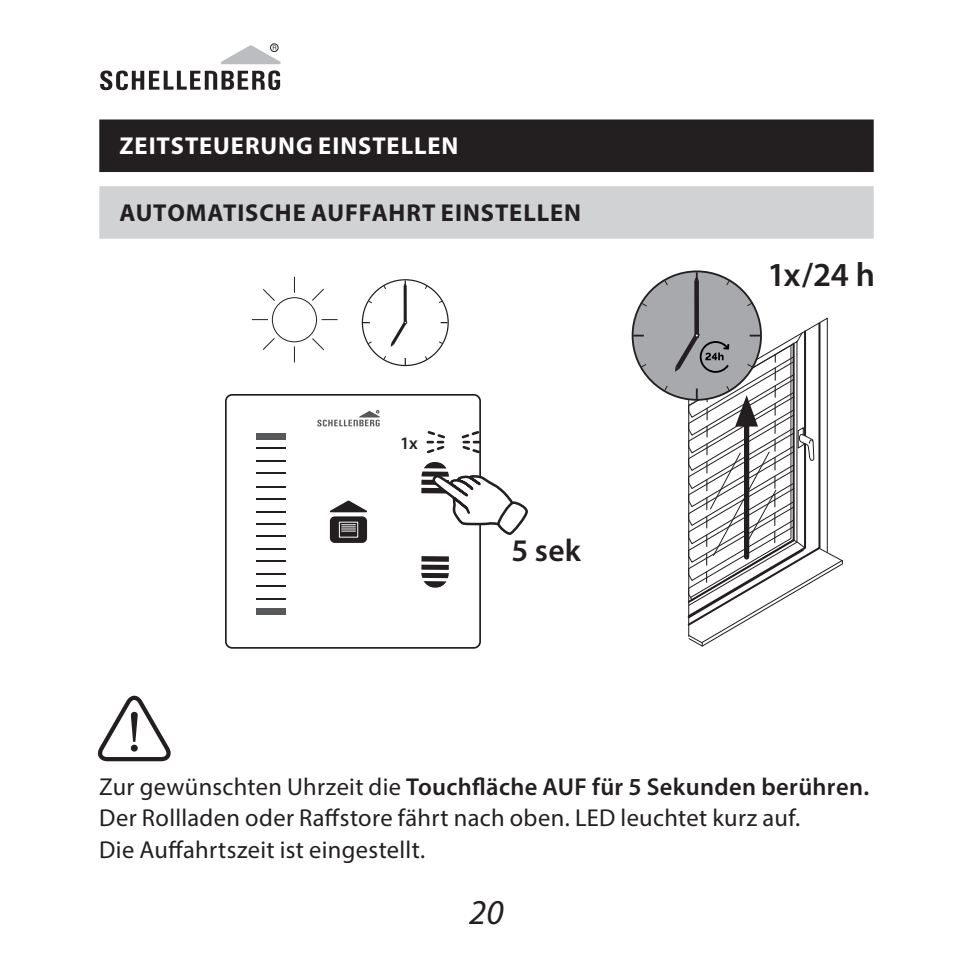
<style>
.page{position:relative;width:973px;height:973px;background:#fff}
.page>*{position:absolute;margin:0;border:0;box-sizing:border-box;transform-origin:0 0}
.t1{font:italic 35px "Myriad Pro";color:#231f20}
.Montageteil_Hinweise{font:600 33.6px "Myriad Pro";color:#231f20}
.Fließtext{font:600 31.5px "Myriad Pro";color:#231f20}
.Fließtext_eingerückt{font:24.5px/31.5px "Myriad Pro";letter-spacing:.015em;color:#231f20}
.Überschrift{font:700 24.5px "Myriad Pro";letter-spacing:.035em;color:#231f20}
.Überschrift-2{font:700 24.5px "Myriad Pro";letter-spacing:.04em;color:#fff}
.Fließtext-2{font:600 17.5px "Myriad Pro";color:#231f20}
.s1{font-weight:600}
</style>
<div class="page">
<div style="left:270px;top:43px;width:8px;height:9px;border:1px solid #231f20;border-radius:50%"></div>
<svg style="left:100px;top:70px;width:180px;height:20px"></svg>
<svg style="left:221px;top:45px;width:60px;height:19px"></svg>
<div style="left:99px;top:119px;width:774px;height:53px;background:#231f20"></div>
<div style="left:99px;top:186px;width:774px;height:53px;background:#d1d2d4"></div>
<svg style="left:362px;top:279px;width:86px;height:87px"></svg>
<div style="left:272px;top:297px;width:45px;height:45px;border:1px solid #231f20;border-radius:50%"></div>
<svg style="left:294px;top:277px;width:1px;height:16px"></svg>
<svg style="left:321px;top:319px;width:16px;height:1px"></svg>
<svg style="left:252px;top:319px;width:16px;height:1px"></svg>
<svg style="left:312px;top:288px;width:12px;height:13px"></svg>
<svg style="left:263px;top:289px;width:12px;height:12px"></svg>
<svg style="left:262px;top:335px;width:62px;height:28px"></svg>
<svg style="left:631px;top:270px;width:212px;height:377px"></svg>
<svg style="left:225px;top:394px;width:256px;height:255px"></svg>
<div style="left:225px;top:394px;width:256px;height:254px;border:2px solid #231f20;border-radius:6px"></div>
<svg style="left:317px;top:410px;width:63px;height:16px"></svg>
<svg style="left:330px;top:500px;width:37px;height:12px"></svg>
<div style="left:256px;top:433px;width:30px;height:6px;background:#57585a"></div>
<div style="left:256px;top:608px;width:30px;height:6px;background:#57585a"></div>
<hr style="left:256px;top:597px;width:30px;height:2px;background:#231f20">
<hr style="left:256px;top:585px;width:30px;height:1px;background:#231f20">
<hr style="left:256px;top:573px;width:30px;height:1px;background:#231f20">
<hr style="left:256px;top:560px;width:30px;height:2px;background:#231f20">
<hr style="left:256px;top:548px;width:30px;height:1px;background:#231f20">
<hr style="left:256px;top:535px;width:30px;height:2px;background:#231f20">
<hr style="left:256px;top:523px;width:30px;height:1px;background:#231f20">
<hr style="left:256px;top:511px;width:30px;height:1px;background:#231f20">
<hr style="left:256px;top:498px;width:30px;height:2px;background:#231f20">
<hr style="left:256px;top:486px;width:30px;height:1px;background:#231f20">
<hr style="left:256px;top:472px;width:30px;height:2px;background:#231f20">
<hr style="left:256px;top:460px;width:30px;height:1px;background:#231f20">
<hr style="left:256px;top:447px;width:30px;height:2px;background:#231f20">
<div style="left:330px;top:516px;width:37px;height:27px;background:#231f20;border-radius:5px"></div>
<div style="left:339px;top:521px;width:19px;height:16px;border:1px solid #fff"></div>
<svg style="left:341px;top:524px;width:14px;height:7px"></svg>
<div style="left:421px;top:564px;width:28px;height:5px;background:#231f20"></div>
<svg style="left:421px;top:556px;width:28px;height:5px"></svg>
<svg style="left:421px;top:573px;width:27px;height:14px"></svg>
<svg style="left:98px;top:695px;width:73px;height:67px"></svg>
<svg style="left:421px;top:462px;width:107px;height:73px"></svg>
<svg style="left:459px;top:429px;width:22px;height:26px"></svg>
<svg style="left:425px;top:429px;width:22px;height:26px"></svg>
<p class="Überschrift-2" style="left:119px;top:130px;width:340px">ZEITSTEUERUNG EINSTELLEN</p>
<p class="Überschrift" style="left:119px;top:197px;width:463px">AUTOMATISCHE AUFFAHRT EINSTELLEN</p>
<p class="Fließtext-2" style="left:400px;top:431px;width:19px">1x</p>
<p class="Fließtext" style="left:511px;top:530px;width:71px">5 sek</p>
<p class="Montageteil_Hinweise" style="left:767px;top:254px;width:109px">1x/24 h</p>
<p class="Fließtext_eingerückt" style="left:99px;top:770px;width:771px">Zur gewünschten Uhrzeit die <span class="s1">Touchfläche AUF für 5 Sekunden berühren.<br></span>Der Rollladen oder Raffstore fährt nach oben. LED leuchtet kurz auf.<br>Die Auffahrtszeit ist eingestellt.</p>
<h1 class="t1" style="left:469px;top:890px;width:36px">20</h1>
</div>
